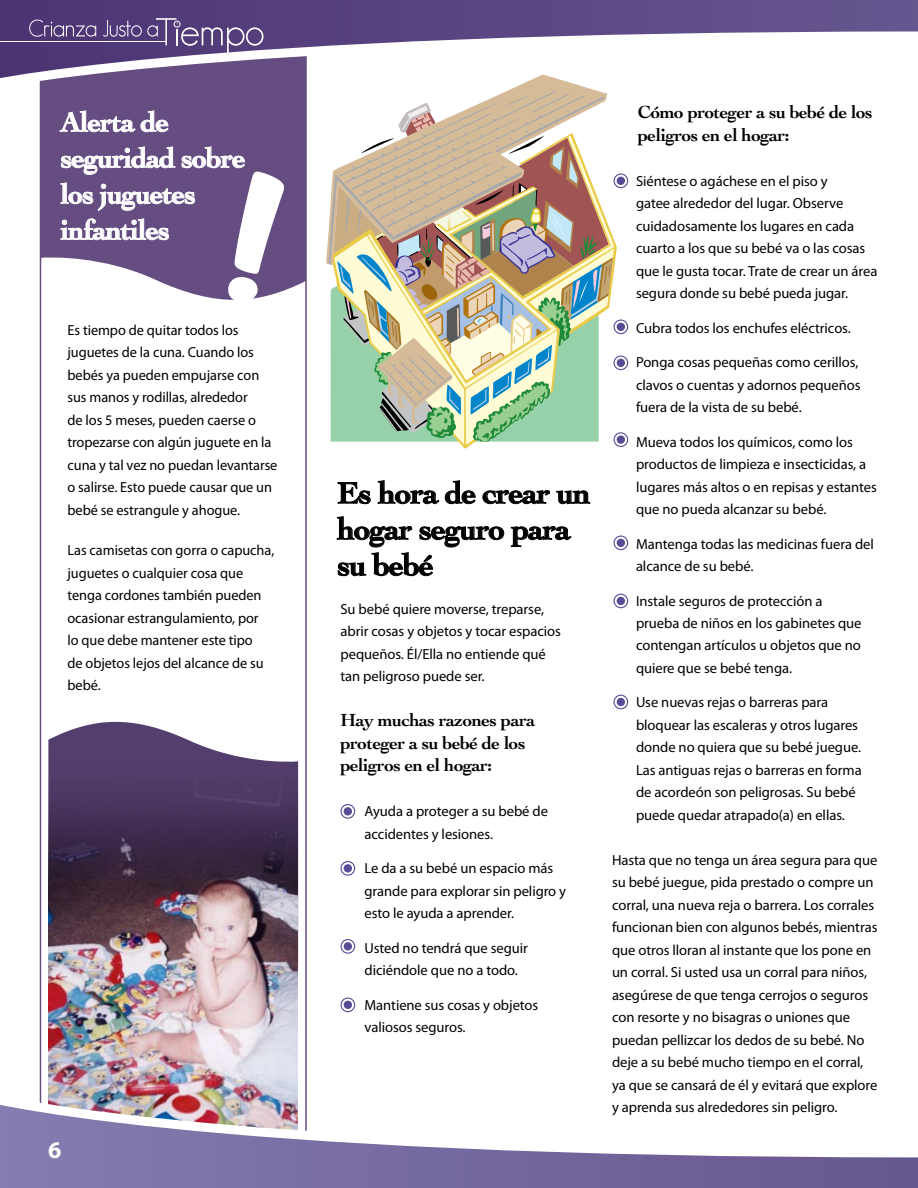
<style>
.page{position:relative;width:918px;height:1188px;background:#fff}
.page>*{position:absolute;margin:0;border:0;box-sizing:border-box;transform-origin:0 0}
.t1{font:135.9px "Komika Axis";color:#fff}
.t2{font:700 31.5px/36px "Cochin";letter-spacing:-.025em;color:#000}
.t3{font:700 28.5px/36px "Cochin";letter-spacing:-.025em;color:#fff}
.t4{font:700 24px "Myriad Pro";color:#fff}
.t5{font:700 18.3px/22.5px "Cochin";letter-spacing:-.025em;color:#000}
.t6{font:14.7px/22.5px "Myriad Pro";letter-spacing:-.005em;color:#000}
</style>
<div class="page">
<svg style="left:48px;top:721px;width:169px;height:30px;fill:#543e6d"></svg>
<img style="left:48px;top:751px;width:250px;height:329px">
<svg style="left:43px;top:109px;width:261px;height:191px;fill:#654d82"></svg>
<svg style="left:0;top:0;width:918px;height:109px"></svg>
<svg style="left:0;top:1080px;width:918px;height:108px"></svg>
<svg style="left:59px;top:110px;width:110px;height:22px"></svg>
<svg style="left:61px;top:146px;width:184px;height:29px"></svg>
<svg style="left:60px;top:182px;width:135px;height:29px"></svg>
<svg style="left:60px;top:218px;width:109px;height:22px"></svg>
<svg style="left:337px;top:482px;width:34px;height:22px"></svg>
<svg style="left:378px;top:480px;width:98px;height:24px"></svg>
<svg style="left:482px;top:490px;width:68px;height:14px"></svg>
<svg style="left:556px;top:490px;width:34px;height:14px"></svg>
<svg style="left:511px;top:526px;width:61px;height:21px"></svg>
<svg style="left:337px;top:516px;width:167px;height:60px"></svg>
<div style="left:614px;top:173px;width:14px;height:15px;border:1px solid #584c96;border-radius:50%"></div>
<div style="left:617px;top:177px;width:8px;height:8px;background:#584c96;border-radius:50%"></div>
<div style="left:340px;top:804px;width:15px;height:15px;border:1px solid #584c96;border-radius:50%"></div>
<div style="left:344px;top:807px;width:8px;height:9px;background:#584c96;border-radius:50%"></div>
<div style="left:614px;top:356px;width:14px;height:14px;border:1px solid #584c96;border-radius:50%"></div>
<div style="left:617px;top:359px;width:8px;height:8px;background:#584c96;border-radius:50%"></div>
<div style="left:614px;top:695px;width:14px;height:14px;border:1px solid #584c96;border-radius:50%"></div>
<div style="left:617px;top:698px;width:8px;height:8px;background:#584c96;border-radius:50%"></div>
<div style="left:614px;top:594px;width:14px;height:14px;border:1px solid #584c96;border-radius:50%"></div>
<div style="left:617px;top:597px;width:8px;height:8px;background:#584c96;border-radius:50%"></div>
<div style="left:614px;top:536px;width:14px;height:14px;border:1px solid #584c96;border-radius:50%"></div>
<div style="left:617px;top:539px;width:8px;height:8px;background:#584c96;border-radius:50%"></div>
<div style="left:614px;top:432px;width:14px;height:15px;border:1px solid #584c96;border-radius:50%"></div>
<div style="left:617px;top:435px;width:8px;height:9px;background:#584c96;border-radius:50%"></div>
<div style="left:614px;top:320px;width:14px;height:14px;border:1px solid #584c96;border-radius:50%"></div>
<div style="left:617px;top:323px;width:8px;height:8px;background:#584c96;border-radius:50%"></div>
<div style="left:340px;top:861px;width:15px;height:15px;border:1px solid #584c96;border-radius:50%"></div>
<div style="left:344px;top:864px;width:8px;height:9px;background:#584c96;border-radius:50%"></div>
<div style="left:340px;top:939px;width:15px;height:15px;border:1px solid #584c96;border-radius:50%"></div>
<div style="left:344px;top:942px;width:8px;height:9px;background:#584c96;border-radius:50%"></div>
<div style="left:340px;top:998px;width:15px;height:14px;border:1px solid #584c96;border-radius:50%"></div>
<div style="left:344px;top:1001px;width:8px;height:8px;background:#584c96;border-radius:50%"></div>
<svg style="left:326px;top:75px;width:281px;height:189px"></svg>
<svg style="left:329px;top:91px;width:288px;height:358px"></svg>
<svg style="left:29px;top:20px;width:67px;height:17px"></svg>
<svg style="left:103px;top:18px;width:161px;height:36px"></svg>
<hr style="left:0;top:41px;width:167px;height:1px;background:#fff">
<h3 class="t3" style="left:61px;top:104px;width:186px">Alerta de seguridad sobre los juguetes infantiles</h3>
<h1 class="t1" style="left:234px;top:171px;width:56px">!</h1>
<p class="t6" style="left:68px;top:319px;width:211px">Es tiempo de quitar todos los juguetes de la cuna. Cuando los bebés ya pueden empujarse con sus manos y rodillas, alrededor<br>de los 5 meses, pueden caerse o tropezarse con algún juguete en la cuna y tal vez no puedan levantarse o salirse. Esto puede causar que un bebé se estrangule y ahogue.</p>
<p class="t6" style="left:68px;top:539px;width:208px">Las camisetas con gorra o capucha, juguetes o cualquier cosa que tenga cordones también pueden ocasionar estrangulamiento, por<br>lo que debe mantener este tipo<br>de objetos lejos del alcance de su bebé.</p>
<h3 class="t4" style="left:48px;top:1134px;width:15px">6</h3>
<h2 class="t2" style="left:338px;top:475px;width:255px">Es hora de crear un hogar seguro para su bebé</h2>
<p class="t6" style="left:340px;top:598px;width:222px">Su bebé quiere moverse, treparse, abrir cosas y objetos y tocar espacios pequeños. Él/Ella no entiende qué tan peligroso puede ser.</p>
<p class="t5" style="left:340px;top:709px;width:196px">Hay muchas razones para proteger a su bebé de los peligros en el hogar:</p>
<p class="t6" style="left:364px;top:800px;width:185px">Ayuda a proteger a su bebé de accidentes y lesiones.</p>
<p class="t6" style="left:364px;top:857px;width:203px">Le da a su bebé un espacio más grande para explorar sin peligro y esto le ayuda a aprender.</p>
<p class="t6" style="left:364px;top:937px;width:165px">Usted no tendrá que seguir diciéndole que no a todo.</p>
<p class="t6" style="left:364px;top:994px;width:175px">Mantiene sus cosas y objetos valiosos seguros.</p>
<p class="t5" style="left:638px;top:101px;width:236px">Cómo proteger a su bebé de los peligros en el hogar:</p>
<p class="t6" style="left:636px;top:169px;width:243px">Siéntese o agáchese en el piso y<br>gatee alrededor del lugar. Observe cuidadosamente los lugares en cada cuarto a los que su bebé va o las cosas que le gusta tocar. Trate de crear un área segura donde su bebé pueda jugar.</p>
<p class="t6" style="left:636px;top:316px;width:216px">Cubra todos los enchufes eléctricos.</p>
<p class="t6" style="left:636px;top:351px;width:226px">Ponga cosas pequeñas como cerillos, clavos o cuentas y adornos pequeños fuera de la vista de su bebé.</p>
<p class="t6" style="left:636px;top:430px;width:243px">Mueva todos los químicos, como los productos de limpieza e insecticidas, a lugares más altos o en repisas y estantes que no pueda alcanzar su bebé.</p>
<p class="t6" style="left:636px;top:532px;width:239px">Mantenga todas las medicinas fuera del alcance de su bebé.</p>
<p class="t6" style="left:636px;top:589px;width:227px">Instale seguros de protección a prueba de niños en los gabinetes que contengan artículos u objetos que no quiere que se bebé tenga.</p>
<p class="t6" style="left:636px;top:691px;width:227px">Use nuevas rejas o barreras para bloquear las escaleras y otros lugares donde no quiera que su bebé juegue.<br>Las antiguas rejas o barreras en forma de acordeón son peligrosas. Su bebé puede quedar atrapado(a) en ellas.</p>
<p class="t6" style="left:612px;top:849px;width:267px">Hasta que no tenga un área segura para que su bebé juegue, pida prestado o compre un corral, una nueva reja o barrera. Los corrales funcionan bien con algunos bebés, mientras que otros lloran al instante que los pone en un corral. Si usted usa un corral para niños, asegúrese de que tenga cerrojos o seguros con resorte y no bisagras o uniones que puedan pellizcar los dedos de su bebé. No deje a su bebé mucho tiempo en el corral, ya que se cansará de él y evitará que explore y aprenda sus alrededores sin peligro.</p>
</div>
